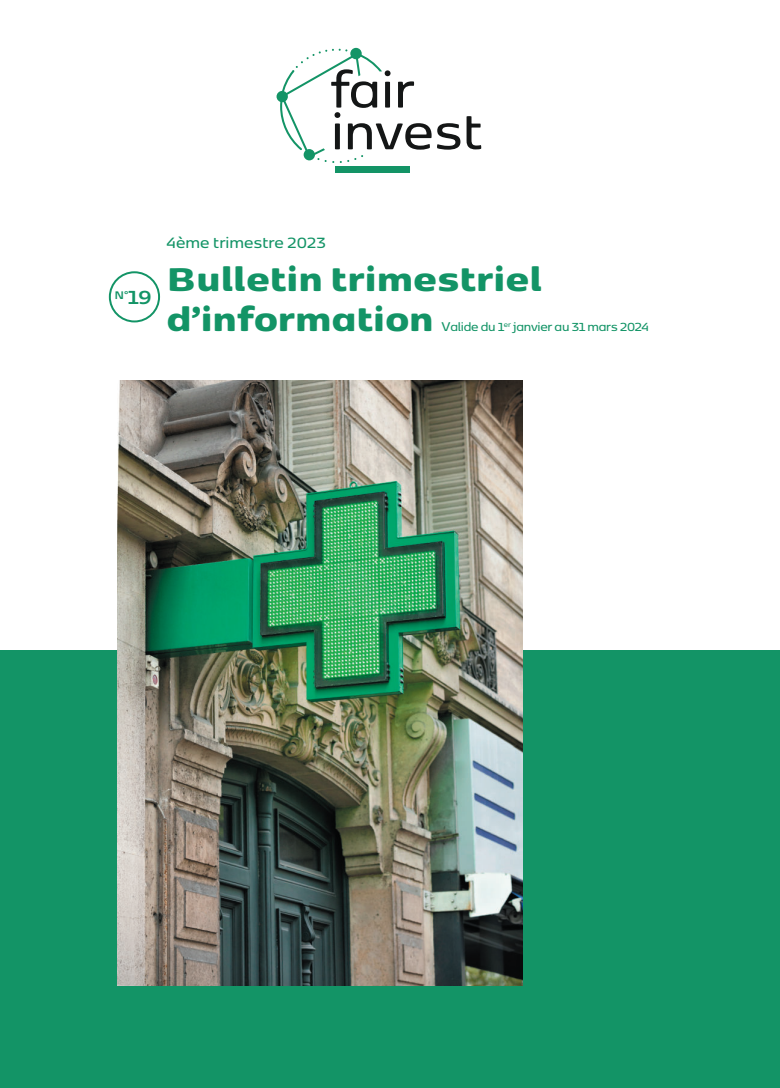
<style>
.page{position:relative;width:780px;height:1088px;background:#fff}
.page>*{position:absolute;margin:0;border:0;box-sizing:border-box;transform-origin:0 0}
.t1{font:900 38.75px/40px "Kobenhavn Sans";color:#139466}
.t2{font:600 17.5px "Kobenhavn Sans";color:#139466}
.t3{font:600 13.75px "Kobenhavn Sans";letter-spacing:-.02em;color:#139466}
.t4{font:700 13px "Kobenhavn Sans";color:#139466}
.s1{font-size:22.25px}
.s2{font-size:15px}
</style>
<div class="page">
<div style="left:0;top:650px;width:780px;height:438px;background:#139466"></div>
<div style="left:335px;top:167px;width:74px;height:6px;background:#139466"></div>
<img style="left:117px;top:381px;width:405px;height:604px">
<svg style="left:276px;top:91px;width:12px;height:11px"></svg>
<svg style="left:280px;top:49px;width:151px;height:114px"></svg>
<svg style="left:437px;top:123px;width:23px;height:27px"></svg>
<svg style="left:466px;top:116px;width:15px;height:33px"></svg>
<div style="left:109px;top:271px;width:51px;height:51px;border:2px solid #139466;border-radius:50%"></div>
<p class="t4" style="left:115px;top:289px;width:39px">N°<span class="s1">19</span></p>
<p class="t2" style="left:167px;top:234px;width:161px">4ème trimestre 2023</p>
<p class="t1" style="left:167px;top:261px;width:377px">Bulletin trimestriel d’information</p>
<p class="t3" style="left:441px;top:320px;width:209px"><span class="s2">V</span>alide du 1<sup>er</sup> janvier au 31 mars 2024</p>
</div>
